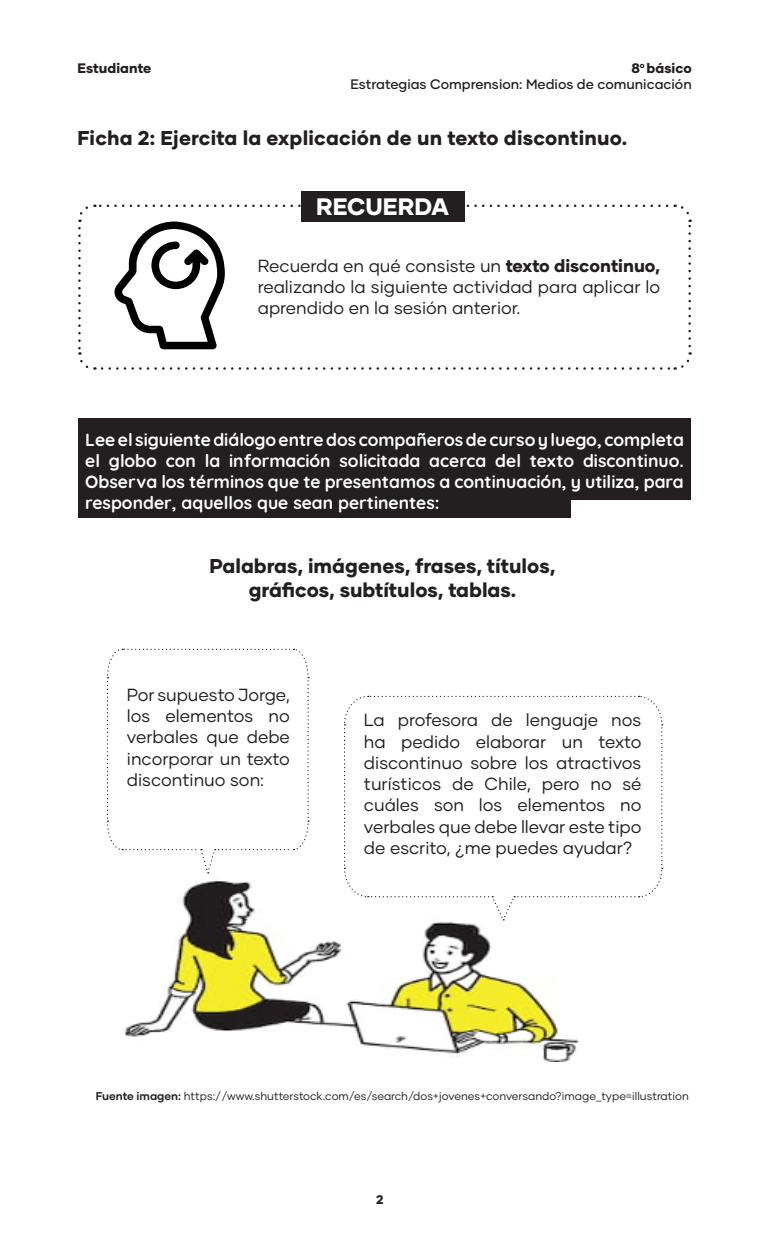
<style>
.page{position:relative;width:765px;height:1260px;background:#fff}
.page>*{position:absolute;margin:0;border:0;box-sizing:border-box;transform-origin:0 0}
.txt{font:800 23.75px "Gilmer";color:#fff}
.t1{font:800 20px/24px "Gilmer";color:#231f20;text-align:center}
.txt-2{font:17.5px/21.2px "Gilmer";color:#231f20;text-align:justify}
.t2{font:700 17.5px/21px "Quicksand";color:#fff;text-align:justify}
.t3{font:500 13.75px/16.2px "Gilmer";color:#231f20;text-align:right}
.t4{font:800 13.75px "Gilmer";color:#231f20}
.t5{font:800 12.5px "Gilmer";color:#231f20}
.t6{font:11.25px "Gilmer";color:#231f20}
.s1{font-weight:800}
.s2{font-weight:700}
</style>
<div class="page">
<div style="left:78px;top:419px;width:613px;height:99px;background:#231f20"></div>
<div style="left:301px;top:191px;width:163px;height:31px;background:#231f20"></div>
<svg style="left:78px;top:203px;width:614px;height:167px"></svg>
<div style="left:571px;top:500px;width:130px;height:31px;background:#fff"></div>
<img style="left:124px;top:880px;width:455px;height:181px">
<div style="left:253px;top:848px;width:37px;height:45px;background:#fff"></div>
<svg style="left:343px;top:695px;width:320px;height:225px"></svg>
<svg style="left:106px;top:648px;width:203px;height:225px"></svg>
<p class="t4" style="left:78px;top:59px;width:75px">Estudiante</p>
<p class="t3" style="left:351px;top:60px;width:343px"><span class="s1">8</span><sup>o</sup> <span class="s1">básico<br></span>Estrategias Comprension: Medios de comunicación</p>
<p class="t1" style="left:78px;top:126px;width:551px">Ficha 2: Ejercita la explicación de un texto discontinuo.</p>
<p class="txt" style="left:316px;top:192px;width:134px">RECUERDA</p>
<p class="txt-2" style="left:258px;top:255px;width:404px">Recuerda en qué consiste un <span class="s1">texto discontinuo, </span>realizando la siguiente actividad para aplicar lo aprendido en la sesión anterior.</p>
<p class="t2" style="left:85px;top:427px;width:600px">Lee el siguiente diálogo entre dos compañeros de curso y luego, completa el globo con la información solicitada acerca del texto discontinuo.<br>Observa los términos que te presentamos a continuación, y utiliza, para responder, aquellos que sean pertinentes:</p>
<p class="t1" style="left:210px;top:554px;width:347px">Palabras, imágenes, frases, títulos, gráficos, subtítulos, tablas.</p>
<p class="txt-2" style="left:127px;top:684px;width:165px">Por supuesto Jorge, los elementos no verbales que debe incorporar un texto discontinuo son:</p>
<p class="txt-2" style="left:364px;top:709px;width:279px">La profesora de lenguaje nos ha pedido elaborar un texto discontinuo sobre los atractivos turísticos de Chile, pero no sé cuáles son los elementos no verbales que debe llevar este tipo de escrito, ¿me puedes ayudar?</p>
<p class="t6" style="left:96px;top:1089px;width:595px"><span class="s2">Fuente imagen:</span> https://www.shutterstock.com/es/search/dos+jovenes+conversando?image_type=illustration</p>
<p class="t5" style="left:376px;top:1192px;width:9px">2</p>
</div>
